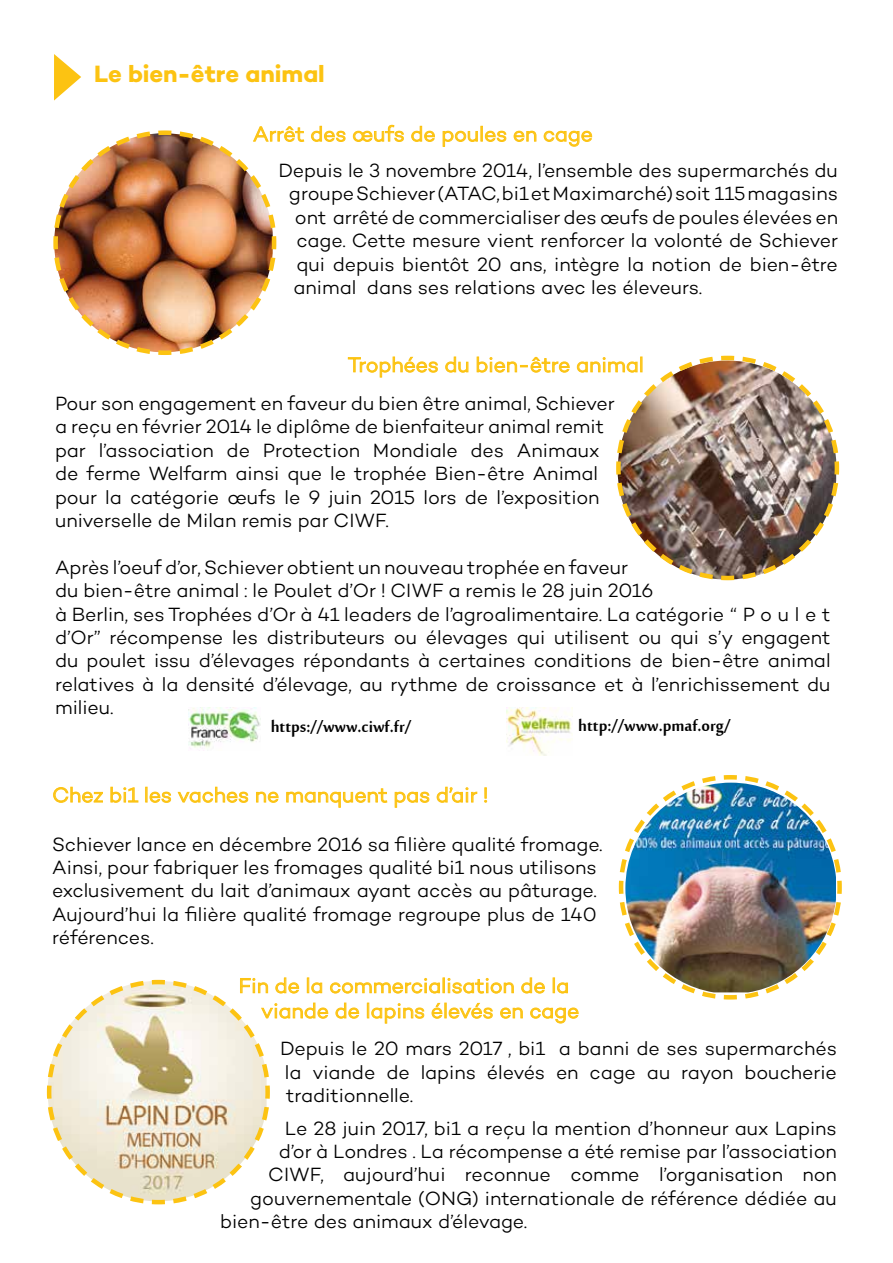
<style>
.page{position:relative;width:893px;height:1263px;background:#fff}
.page>*{position:absolute;margin:0;border:0;box-sizing:border-box;transform-origin:0 0}
.t1{font:24px "Mool Boran";color:#000}
.t2{font:700 24px "Campton";color:#fcc312}
.t3{font:300 21px/25.2px "Campton";color:#fcc312}
.t4{font:300 19.5px/23.4px "Campton";letter-spacing:-.005em;color:#000}
</style>
<div class="page">
<svg style="left:54px;top:54px;width:27px;height:47px"></svg>
<img style="left:53px;top:130px;width:224px;height:225px">
<img style="left:616px;top:355px;width:224px;height:226px">
<img style="left:171px;top:126px;width:134px;height:107px">
<svg style="left:311px;top:126px;width:35px;height:16px"></svg>
<svg style="left:353px;top:125px;width:51px;height:17px"></svg>
<svg style="left:411px;top:126px;width:24px;height:16px"></svg>
<svg style="left:442px;top:126px;width:65px;height:21px"></svg>
<svg style="left:513px;top:130px;width:24px;height:12px"></svg>
<svg style="left:543px;top:130px;width:49px;height:17px"></svg>
<svg style="left:348px;top:356px;width:90px;height:22px"></svg>
<svg style="left:445px;top:356px;width:24px;height:17px"></svg>
<svg style="left:476px;top:356px;width:94px;height:17px"></svg>
<img style="left:577px;top:355px;width:141px;height:107px">
<img style="left:506px;top:708px;width:67px;height:47px">
<img style="left:189px;top:708px;width:72px;height:41px">
<svg style="left:618px;top:775px;width:224px;height:225px"></svg>
<svg style="left:53px;top:786px;width:50px;height:17px"></svg>
<svg style="left:110px;top:786px;width:29px;height:17px"></svg>
<svg style="left:145px;top:787px;width:26px;height:16px"></svg>
<svg style="left:177px;top:786px;width:71px;height:17px"></svg>
<svg style="left:256px;top:791px;width:23px;height:12px"></svg>
<svg style="left:286px;top:788px;width:102px;height:20px"></svg>
<svg style="left:394px;top:791px;width:36px;height:17px"></svg>
<svg style="left:436px;top:786px;width:42px;height:17px"></svg>
<svg style="left:484px;top:787px;width:3px;height:16px"></svg>
<img style="left:625px;top:783px;width:211px;height:209px">
<svg style="left:272px;top:977px;width:307px;height:47px"></svg>
<svg style="left:46px;top:978px;width:226px;height:227px"></svg>
<p class="t2" style="left:94px;top:59px;width:232px">Le bien-être animal</p>
<p class="t3" style="left:253px;top:121px;width:341px">Arrêt des œufs de poules en cage</p>
<p class="t4" style="left:278px;top:158px;width:561px">Depuis le 3 novembre 2014, l’ensemble des supermarchés du</p>
<p class="t4" style="left:289px;top:182px;width:551px">groupe Schiever (ATAC, bi1 et Maximarché) soit 115magasins</p>
<p class="t4" style="left:295px;top:205px;width:545px">ont arrêté de commercialiser des œufs de poules élevées en</p>
<p class="t4" style="left:296px;top:228px;width:543px">cage. Cette mesure vient renforcer la volonté de Schiever</p>
<p class="t4" style="left:296px;top:252px;width:543px">qui depuis bientôt 20 ans, intègre la notion de bien-être</p>
<p class="t4" style="left:293px;top:275px;width:410px">animal dans ses relations avec les éleveurs.</p>
<p class="t3" style="left:348px;top:352px;width:298px">Trophées du bien-être animal</p>
<p class="t4" style="left:55px;top:391px;width:561px">Pour son engagement en faveur du bien être animal, Schiever a reçu en février 2014 le diplôme de bienfaiteur animal remit par l’association de Protection Mondiale des Animaux de ferme Welfarm ainsi que le trophée Bien-être Animal pour la catégorie œufs le 9 juin 2015 lors de l’exposition universelle de Milan remis par CIWF.</p>
<p class="t4" style="left:55px;top:555px;width:777px">Après l’oeuf d’or, Schiever obtient un nouveau trophée en faveur<br>du bien-être animal : le Poulet d’Or ! CIWF a remis le 28 juin 2016<br>à Berlin, ses Trophées d’Or à 41 leaders de l’agroalimentaire. La catégorie “ P o u l e t d’Or” récompense les distributeurs ou élevages qui utilisent ou qui s’y engagent du poulet issu d’élevages répondants à certaines conditions de bien-être animal relatives à la densité d’élevage, au rythme de croissance et à l’enrichissement du milieu.</p>
<p class="t1" style="left:271px;top:710px;width:142px">https://www.ciwf.fr/</p>
<p class="t1" style="left:578px;top:709px;width:154px">http://www.pmaf.org/</p>
<p class="t3" style="left:52px;top:782px;width:438px">Chez bi1 les vaches ne manquent pas d’air !</p>
<p class="t4" style="left:52px;top:832px;width:552px">Schiever lance en décembre 2016 sa filière qualité fromage.<br>Ainsi, pour fabriquer les fromages qualité bi1 nous utilisons exclusivement du lait d’animaux ayant accès au pâturage.<br>Aujourd’hui la filière qualité fromage regroupe plus de 140 références.</p>
<p class="t3" style="left:261px;top:973px;width:320px;text-indent:-22px">Fin de la commercialisation de la viande de lapins élevés en cage</p>
<p class="t4" style="left:280px;top:1037px;width:558px;text-align:justify">Depuis le 20 mars 2017 , bi1 a banni de ses supermarchés la viande de lapins élevés en cage au rayon boucherie traditionnelle.</p>
<p class="t4" style="left:285px;top:1116px;width:554px">Le 28 juin 2017, bi1 a reçu la mention d’honneur aux Lapins</p>
<p class="t4" style="left:279px;top:1139px;width:559px">d’or à Londres . La récompense a été remise par l’association</p>
<p class="t4" style="left:268px;top:1163px;width:570px">CIWF, aujourd’hui reconnue comme l’organisation non</p>
<p class="t4" style="left:250px;top:1186px;width:588px">gouvernementale (ONG) internationale de référence dédiée au</p>
<p class="t4" style="left:220px;top:1209px;width:308px">bien-être des animaux d’élevage.</p>
</div>
